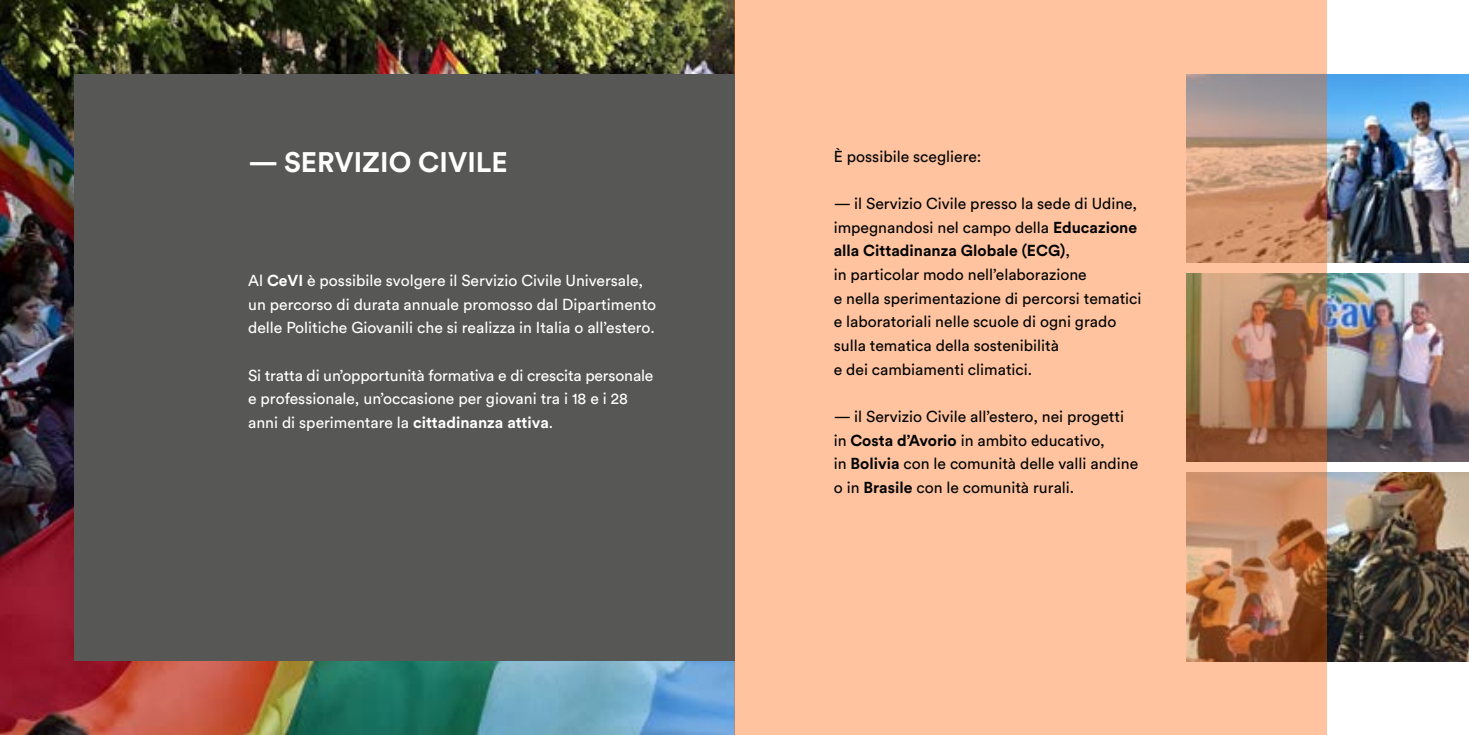
<style>
.page{position:relative;width:1469px;height:735px;background:#fff}
.page>*{position:absolute;margin:0;border:0;box-sizing:border-box;transform-origin:0 0}
.t1{font:700 28px "Circular Std";color:#fff}
.t2{font:15.75px/23.6px "Circular Std";color:#030405}
.t3{font:15.75px/23.6px "Circular Std";color:#fff}
.s1{font-weight:700}
</style>
<div class="page">
<img style="left:0;top:0;width:734px;height:734px">
<img style="left:1326px;top:74px;width:142px;height:189px">
<img style="left:1326px;top:472px;width:142px;height:188px">
<img style="left:1326px;top:273px;width:142px;height:188px">
<svg style="left:734px;top:0;width:592px;height:734px;background:#f0b693"></svg>
<div style="left:74px;top:74px;width:660px;height:586px;background:#575756"></div>
<h1 class="t1" style="left:248px;top:144px;width:261px">— SERVIZIO CIVILE</h1>
<p class="t3" style="left:248px;top:268px;width:409px">Al <span class="s1">CeVI</span> è possibile svolgere il Servizio Civile Universale, un percorso di durata annuale promosso dal Dipartimento delle Politiche Giovanili che si realizza in Italia o all’estero.</p>
<p class="t3" style="left:248px;top:363px;width:407px">Si tratta di un’opportunità formativa e di crescita personale e professionale, un’occasione per giovani tra i 18 e i 28 anni di sperimentare la <span class="s1">cittadinanza attiva</span>.</p>
<p class="t2" style="left:833px;top:144px;width:149px">È possibile scegliere:</p>
<p class="t2" style="left:833px;top:191px;width:309px">— il Servizio Civile presso la sede di Udine, impegnandosi nel campo della <span class="s1">Educazione alla Cittadinanza Globale (ECG)</span>,<br>in particolar modo nell’elaborazione<br>e nella sperimentazione di percorsi tematici e laboratoriali nelle scuole di ogni grado sulla tematica della sostenibilità<br>e dei cambiamenti climatici.</p>
<p class="t2" style="left:833px;top:404px;width:306px">— il Servizio Civile all’estero, nei progetti in <span class="s1">Costa d’Avorio</span> in ambito educativo,<br>in <span class="s1">Bolivia</span> con le comunità delle valli andine o in <span class="s1">Brasile</span> con le comunità rurali.</p>
</div>
